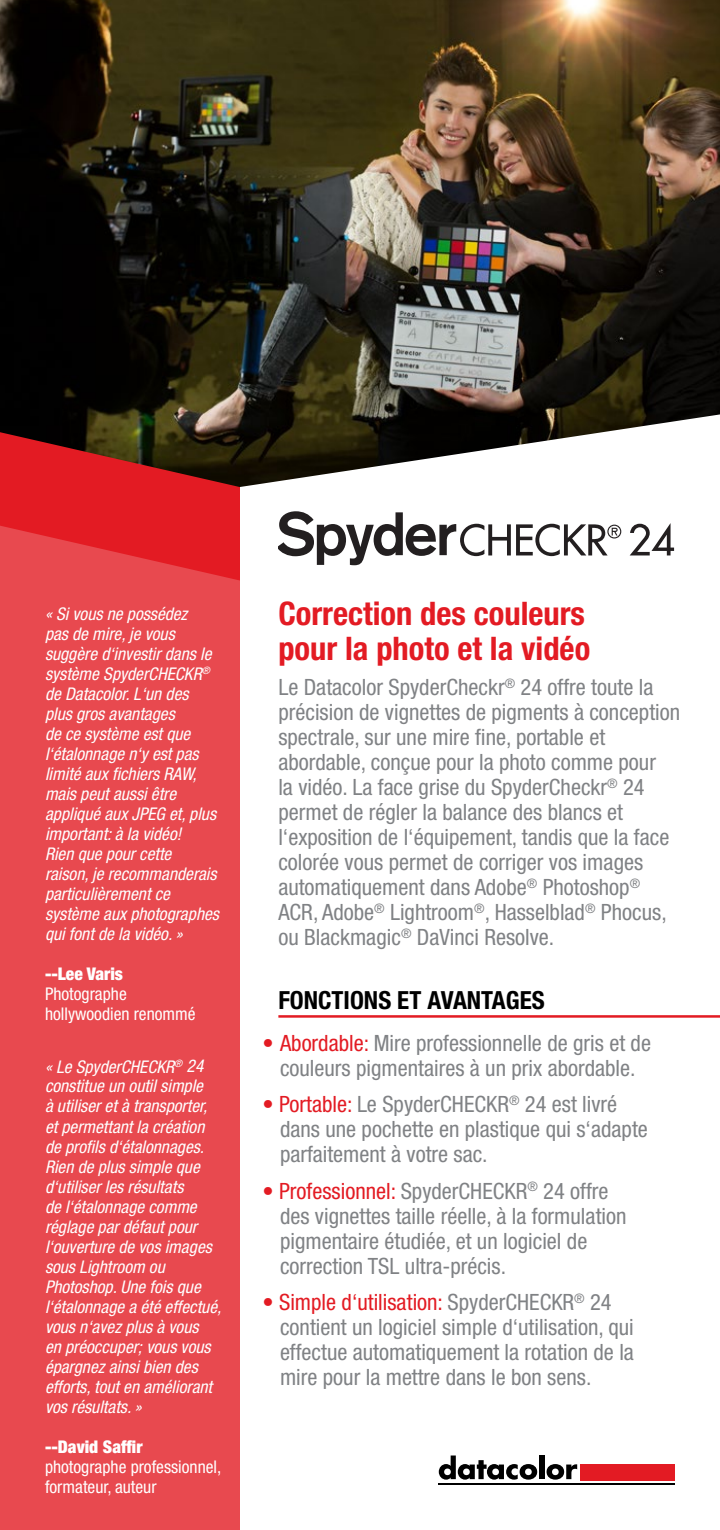
<style>
.page{position:relative;width:720px;height:1530px;background:#fff}
.page>*{position:absolute;margin:0;border:0;box-sizing:border-box;transform-origin:0 0}
.t1{font:700 condensed 32.5px/35px "Helvetica Neue LT Std";color:#e31b23}
.t2{font:700 condensed 25px "Helvetica Neue LT Std";color:#000}
.t3{font:condensed 22.5px/25px "Helvetica Neue LT Std";color:#808285}
.t4{font:italic condensed 17.5px/20px "Helvetica Neue LT Std";color:#fff}
.t5{font:condensed 17.5px/20px "Helvetica Neue LT Std";color:#fff}
.t6{font:900 condensed 17.5px "Helvetica Neue";color:#fff}
.s1{color:#e31b23}
</style>
<div class="page">
<div style="left:0;top:351px;width:240px;height:1179px;background:#e8494f"></div>
<svg style="left:439px;top:1456px;width:98px;height:24px"></svg>
<div style="left:539px;top:1456px;width:5px;height:23px;background:#000"></div>
<svg style="left:547px;top:1464px;width:30px;height:16px"></svg>
<div style="left:581px;top:1464px;width:94px;height:16px;background:#e31b23"></div>
<hr style="left:439px;top:1483px;width:236px;height:2px;background:#000">
<svg style="left:278px;top:511px;width:343px;height:54px"></svg>
<svg style="left:630px;top:523px;width:44px;height:32px"></svg>
<img style="left:0;top:0;width:720px;height:487px">
<svg style="left:0;top:432px;width:240px;height:149px"></svg>
<hr style="left:278px;top:1015px;width:442px;height:3px;background:#e31b23">
<p class="t4" style="left:45px;top:604px;width:176px">« Si vous ne possédez<br>pas de mire, je vous suggère d‘investir dans le système SpyderCHECKR<sup>® </sup>de Datacolor. L‘un des plus gros avantages<br>de ce système est que l‘étalonnage n‘y est pas limité aux fichiers RAW, mais peut aussi être appliqué aux JPEG et, plus important: à la vidéo!<br>Rien que pour cette raison, je recommanderais particulièrement ce système aux photographes qui font de la vidéo. »</p>
<p class="t6" style="left:45px;top:963px;width:80px">--Lee Varis</p>
<p class="t5" style="left:45px;top:983px;width:152px">Photographe hollywoodien renommé</p>
<p class="t4" style="left:45px;top:1057px;width:178px">« Le SpyderCHECKR<sup>®</sup> 24 constitue un outil simple<br>à utiliser et à transporter, et permettant la création de profils d‘étalonnages.<br>Rien de plus simple que d‘utiliser les résultats<br>de l‘étalonnage comme réglage par défaut pour l‘ouverture de vos images sous Lightroom ou<br>Photoshop. Une fois que l‘étalonnage a été effectué, vous n‘avez plus à vous<br>en préoccuper; vous vous épargnez ainsi bien des efforts, tout en améliorant vos résultats. »</p>
<p class="t6" style="left:45px;top:1436px;width:99px">--David Saffir</p>
<p class="t5" style="left:45px;top:1456px;width:178px">photographe professionnel, formateur, auteur</p>
<h1 class="t1" style="left:278px;top:595px;width:313px">Correction des couleurs pour la photo et la vidéo</h1>
<p class="t3" style="left:278px;top:675px;width:403px">Le Datacolor SpyderCheckr<sup>®</sup> 24 offre toute la précision de vignettes de pigments à conception spectrale, sur une mire fine, portable et abordable, conçue pour la photo comme pour<br>la vidéo. La face grise du SpyderCheckr<sup>®</sup> 24 permet de régler la balance des blancs et l‘exposition de l‘équipement, tandis que la face colorée vous permet de corriger vos images automatiquement dans Adobe<sup>®</sup> Photoshop<sup>® </sup>ACR, Adobe<sup>®</sup> Lightroom<sup>®</sup>, Hasselblad<sup>®</sup> Phocus, ou Blackmagic<sup>®</sup> DaVinci Resolve.</p>
<p class="t2" style="left:278px;top:985px;width:268px">FONCTIONS ET AVANTAGES</p>
<p class="t3" style="left:262px;top:1031px;width:390px;text-align:center"><span class="s1">• Abordable:</span> Mire professionnelle de gris et de couleurs pigmentaires à un prix abordable.</p>
<p class="t3" style="left:280px;top:1092px;width:369px;text-indent:-18px"><span class="s1">• Portable:</span> Le SpyderCHECKR<sup>®</sup> 24 est livré dans une pochette en plastique qui s‘adapte parfaitement à votre sac.</p>
<p class="t3" style="left:280px;top:1178px;width:348px;text-indent:-18px"><span class="s1">• Professionnel:</span> SpyderCHECKR<sup>®</sup> 24 offre des vignettes taille réelle, à la formulation pigmentaire étudiée, et un logiciel de correction TSL ultra-précis.</p>
<p class="t3" style="left:280px;top:1289px;width:355px;text-indent:-18px"><span class="s1">• Simple d‘utilisation:</span> SpyderCHECKR<sup>®</sup> 24 contient un logiciel simple d‘utilisation, qui effectue automatiquement la rotation de la mire pour la mettre dans le bon sens.</p>
</div>
